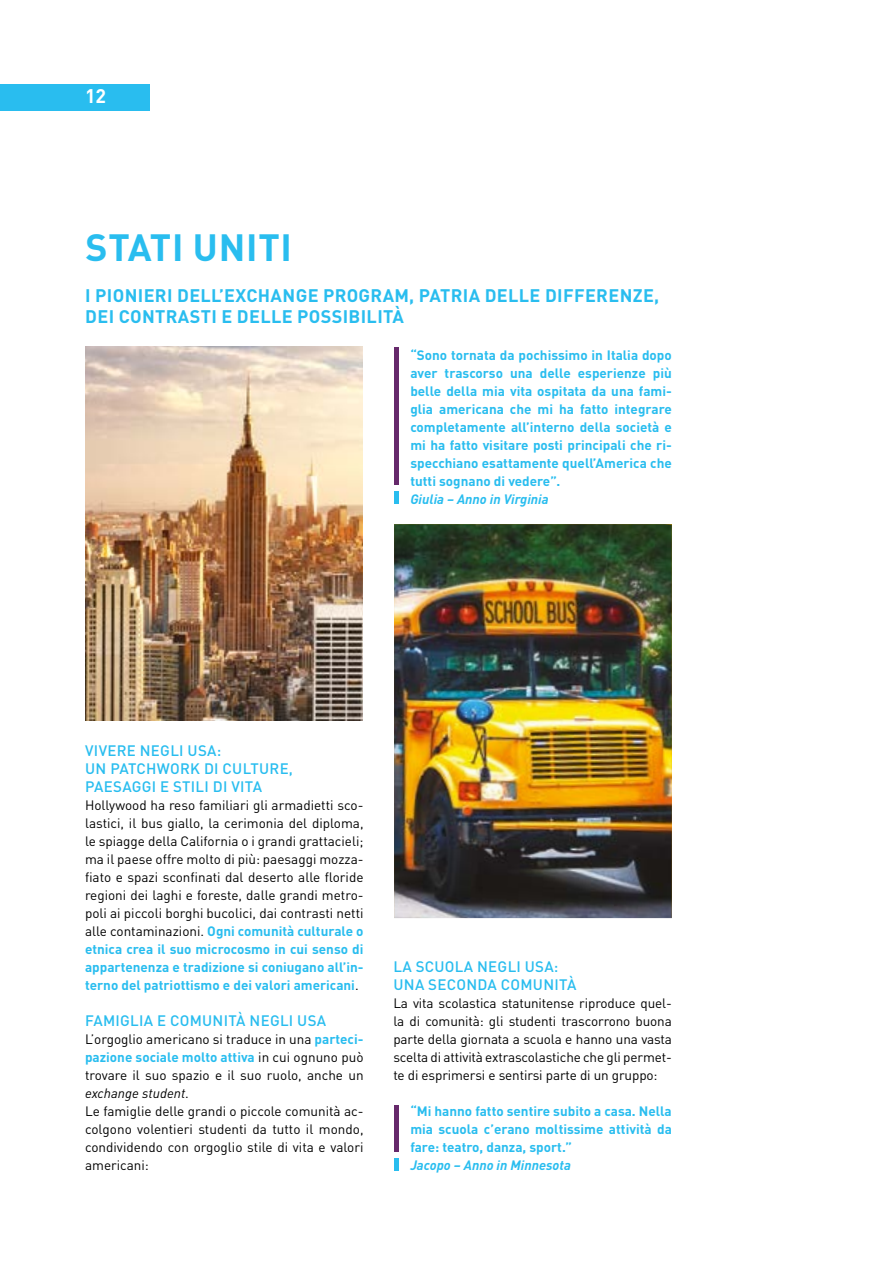
<style>
.page{position:relative;width:893px;height:1263px;background:#fff}
.page>*{position:absolute;margin:0;border:0;box-sizing:border-box;transform-origin:0 0}
.t1{font:700 37.5px "DIN Pro";letter-spacing:.02em;color:#29bdef}
.t2{font:700 19.5px "DIN Pro";color:#fff}
.t3{font:700 18px/21.6px "DIN Pro";letter-spacing:.02em;color:#29bdef}
.t4{font:500 15px/18px "DIN Pro";letter-spacing:.02em;color:#29bdef}
.t5{font:13.5px/18px "DIN Pro";color:#000;text-align:justify}
.t6{font:700 13.5px/18px "DIN Pro";color:#29bdef;text-align:justify}
.t7{font:italic 700 13.5px "DIN Pro";color:#29bdef}
.s1{font-weight:700;color:#29bdef}
.s2{font-style:italic}
</style>
<div class="page">
<div style="left:0;top:84px;width:149px;height:26px;background:#29bdef"></div>
<img style="left:85px;top:347px;width:278px;height:373px">
<img style="left:394px;top:524px;width:278px;height:394px">
<hr style="left:394px;top:347px;width:4px;height:137px;background:#66296b">
<div style="left:394px;top:1106px;width:5px;height:46px;background:#66296b"></div>
<hr style="left:394px;top:492px;width:4px;height:12px;background:#29bdef">
<hr style="left:394px;top:1158px;width:4px;height:12px;background:#29bdef">
<h2 class="t2" style="left:85px;top:80px;width:23px">12</h2>
<h1 class="t1" style="left:85px;top:216px;width:208px">STATI UNITI</h1>
<h3 class="t3" style="left:85px;top:282px;width:575px">I PIONIERI DELL’EXCHANGE PROGRAM, PATRIA DELLE DIFFERENZE,<br>DEI CONTRASTI E DELLE POSSIBILITÀ</h3>
<p class="t6" style="left:410px;top:344px;width:263px">“Sono tornata da pochissimo in Italia dopo aver trascorso una delle esperienze più belle della mia vita ospitata da una fami&shy;glia americana che mi ha fatto integrare completamente all’interno della società e mi ha fatto visitare posti principali che ri&shy;specchiano esattamente quell’America che tutti sognano di vedere”.</p>
<p class="t7" style="left:410px;top:488px;width:140px">Giulia – Anno in Virginia</p>
<p class="t4" style="left:85px;top:740px;width:209px">VIVERE NEGLI USA:<br>UN PATCHWORK DI CULTURE,<br>PAESAGGI E STILI DI VITA</p>
<p class="t5" style="left:85px;top:796px;width:280px">Hollywood ha reso familiari gli armadietti sco&shy;lastici, il bus giallo, la cerimonia del diploma, le spiagge della California o i grandi grattacieli; ma il paese offre molto di più: paesaggi mozza&shy;fiato e spazi sconfinati dal deserto alle floride regioni dei laghi e foreste, dalle grandi metro&shy;poli ai piccoli borghi bucolici, dai contrasti netti alle contaminazioni. <span class="s1">Ogni comunità culturale o etnica crea il suo microcosmo in cui senso di appartenenza e tradizione si coniugano all’in&shy;terno del patriottismo e dei valori americani</span>.</p>
<p class="t4" style="left:85px;top:1010px;width:243px">FAMIGLIA E COMUNITÀ NEGLI USA</p>
<p class="t5" style="left:85px;top:1030px;width:280px;text-align:left">L’orgoglio americano si traduce in una <span class="s1">parteci&shy;pazione sociale molto attiva</span> in cui ognuno può trovare il suo spazio e il suo ruolo, anche un <span class="s2">exchange student</span>.<br>Le famiglie delle grandi o piccole comunità ac&shy;colgono volentieri studenti da tutto il mondo, condividendo con orgoglio stile di vita e valori americani:</p>
<p class="t4" style="left:393px;top:956px;width:184px">LA SCUOLA NEGLI USA:<br>UNA SECONDA COMUNITÀ</p>
<p class="t5" style="left:393px;top:994px;width:280px">La vita scolastica statunitense riproduce quel&shy;la di comunità: gli studenti trascorrono buona parte della giornata a scuola e hanno una vasta scelta di attività extrascolastiche che gli permet&shy;te di esprimersi e sentirsi parte di un gruppo:</p>
<p class="t6" style="left:410px;top:1101px;width:263px">“Mi hanno fatto sentire subito a casa. Nella mia scuola c’erano moltissime attività da fare: teatro, danza, sport.”</p>
<p class="t7" style="left:410px;top:1154px;width:162px">Jacopo – Anno in Minnesota</p>
</div>
